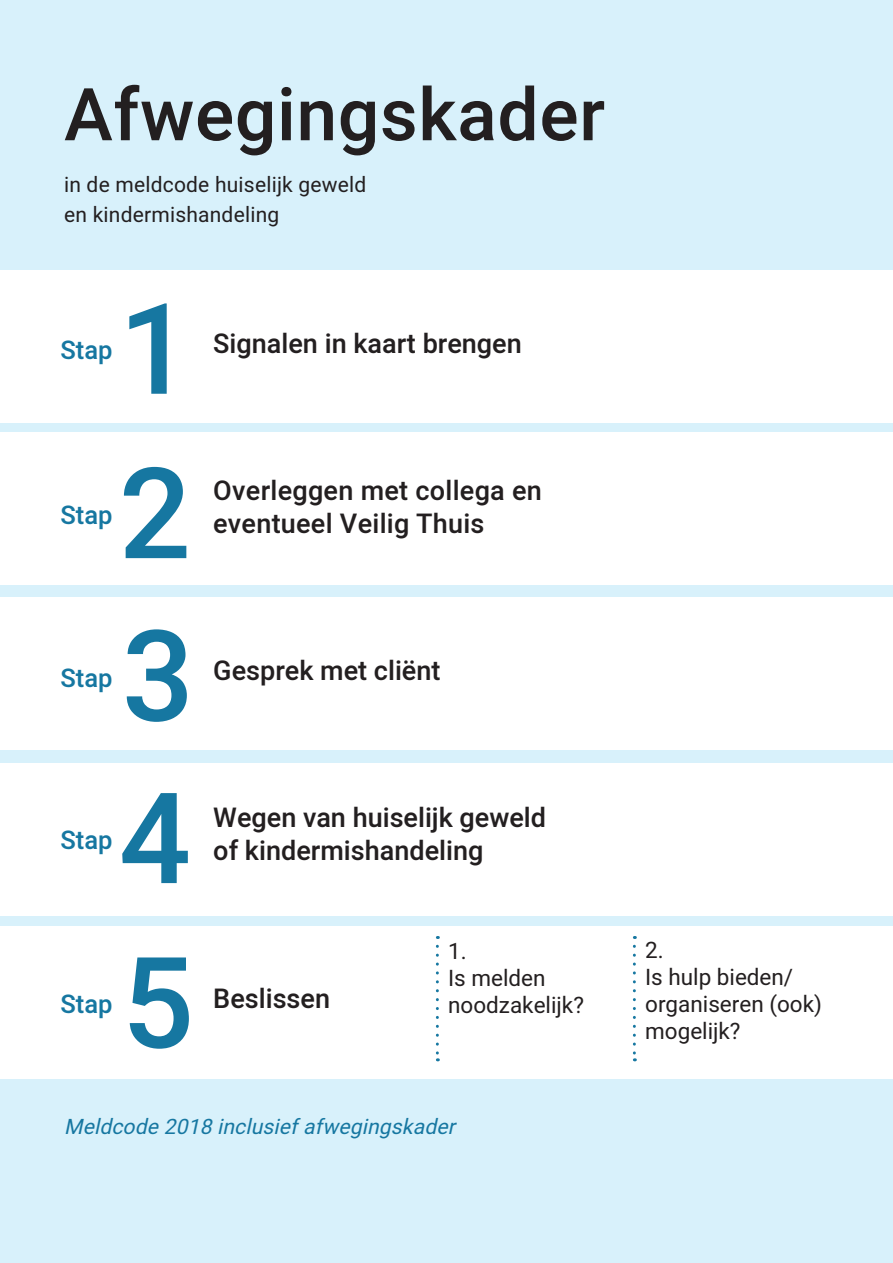
<style>
.page{position:relative;width:893px;height:1263px;background:#d8f1fb}
.page>*{position:absolute;margin:0;border:0;box-sizing:border-box;transform-origin:0 0}
.t1{font:500 126.6px "Heebo";color:#1677a1}
.t2{font:500 72.9px "Heebo";letter-spacing:.01em;color:#231f20}
.t3{font:500 27px/32.4px "Heebo";color:#231f20}
.t4{font:500 25.5px "Heebo";color:#1677a1}
.t5{font:22.5px/27px "Heebo";color:#231f20}
.t6{font:21px/30px "Heebo";letter-spacing:.01em;color:#231f20}
.t7{font:italic 21px "Heebo";color:#1677a1}
</style>
<div class="page">
<div style="left:0;top:270px;width:893px;height:153px;background:#fff"></div>
<div style="left:0;top:433px;width:893px;height:152px;background:#fff"></div>
<div style="left:0;top:598px;width:893px;height:152px;background:#fff"></div>
<div style="left:0;top:763px;width:893px;height:152px;background:#fff"></div>
<div style="left:0;top:926px;width:893px;height:152px;background:#fff"></div>
<svg style="left:436px;top:946px;width:3px;height:115px"></svg>
<svg style="left:633px;top:946px;width:3px;height:115px"></svg>
<h2 class="t2" style="left:64px;top:64px;width:542px">Afwegingskader</h2>
<p class="t6" style="left:64px;top:169px;width:304px">in de meldcode huiselijk geweld en kindermishandeling</p>
<p class="t4" style="left:61px;top:332px;width:54px">Stap</p>
<h1 class="t1" style="left:119px;top:261px;width:74px">1</h1>
<p class="t3" style="left:213px;top:328px;width:310px">Signalen in kaart brengen</p>
<p class="t4" style="left:61px;top:498px;width:54px">Stap</p>
<h1 class="t1" style="left:119px;top:425px;width:74px">2</h1>
<p class="t3" style="left:213px;top:475px;width:330px">Overleggen met collega en eventueel Veilig Thuis</p>
<p class="t4" style="left:61px;top:660px;width:54px">Stap</p>
<h1 class="t1" style="left:122px;top:588px;width:74px">3</h1>
<p class="t3" style="left:213px;top:654px;width:229px">Gesprek met cliënt</p>
<p class="t4" style="left:61px;top:823px;width:54px">Stap</p>
<h1 class="t1" style="left:119px;top:750px;width:74px">4</h1>
<p class="t4" style="left:61px;top:986px;width:54px">Stap</p>
<h1 class="t1" style="left:122px;top:915px;width:74px">5</h1>
<p class="t3" style="left:213px;top:802px;width:334px">Wegen van huiselijk geweld of kindermishandeling</p>
<p class="t3" style="left:213px;top:982px;width:118px">Beslissen</p>
<p class="t5" style="left:448px;top:938px;width:137px">1.<br>Is melden noodzakelijk?</p>
<p class="t5" style="left:645px;top:937px;width:178px">2.<br>Is hulp bieden/ organiseren (ook) mogelijk?</p>
<p class="t7" style="left:64px;top:1112px;width:398px">Meldcode 2018 inclusiefafwegingskader</p>
</div>
